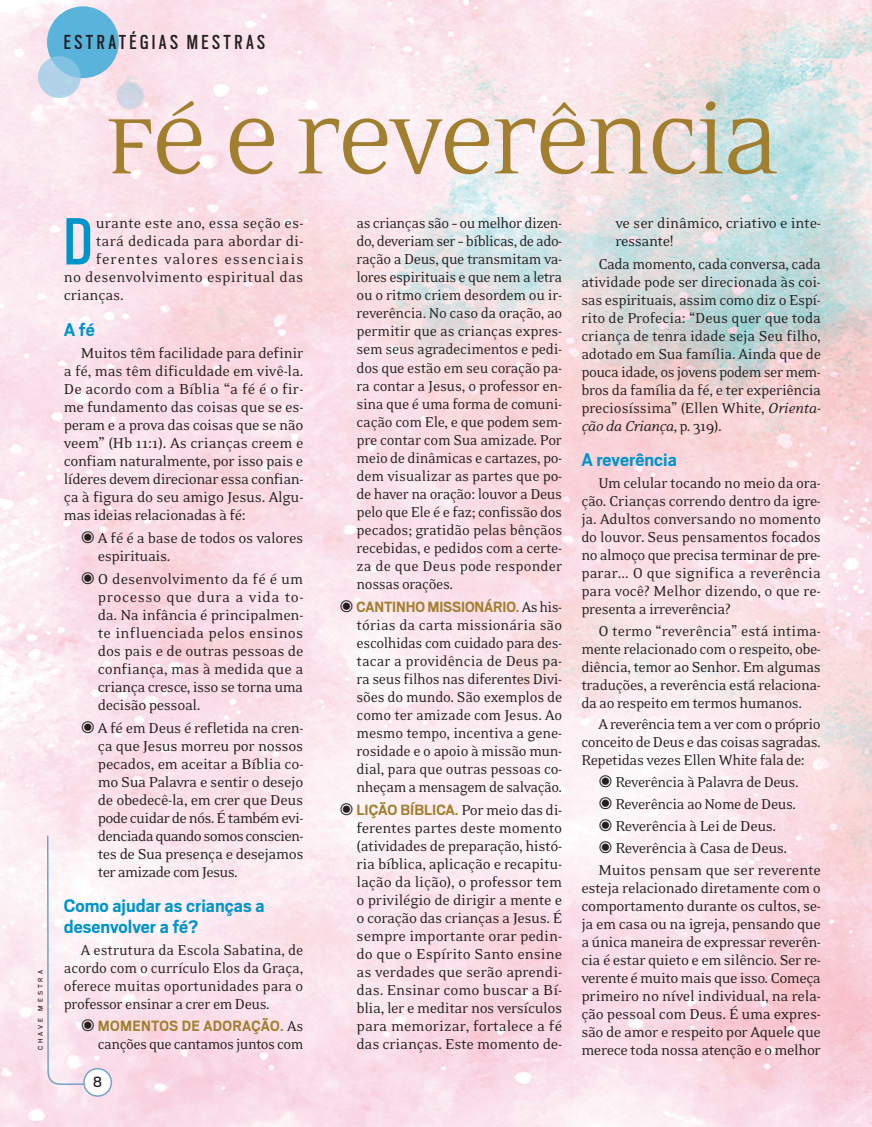
<style>
.page{position:relative;width:872px;height:1127px;background:#fff}
.page>*{position:absolute;margin:0;border:0;box-sizing:border-box;transform-origin:0 0}
.Títulos{font:90px "Eidetic Neo Omni";letter-spacing:-.04em;color:#a17f2e}
.t1{font:73.95px "Scout Condensed";color:#0094c8}
.t2{font:22.5px "Scout Condensed";letter-spacing:.155em;color:#231f20}
.Subtítulos{font:700 20.25px/20.2px "Scout";color:#0094c8}
.Listado{font:16.5px/18px "Eidetic Neo";letter-spacing:-.025em;color:#231f20;text-align:justify}
.Listado-2{font:16.5px "Eidetic Neo";letter-spacing:.015em;color:#231f20}
.Listado-3{font:16.5px "Eidetic Neo";letter-spacing:.005em;color:#231f20}
.Listado-4{font:16.5px "Eidetic Neo";letter-spacing:.01em;color:#231f20}
.Listado-5{font:16.5px "Eidetic Neo";letter-spacing:.055em;color:#231f20}
.t3{font:16.5px "Scout";color:#231f20}
.t4{font:7.5px "Scout";letter-spacing:.4em;color:#231f20}
.s1{font-family:"Scout";font-weight:700;color:#a17f2e}
.s2{font-style:italic}
</style>
<div class="page">
<img style="left:0;top:0;width:872px;height:1127px">
<svg style="left:46px;top:834px;width:53px;height:251px"></svg>
<div style="left:84px;top:1068px;width:27px;height:28px;background:#fff;border-radius:50%"></div>
<div style="left:83px;top:1068px;width:29px;height:29px;border:2px solid #73a3c6;border-radius:50%"></div>
<div style="left:47px;top:6px;width:72px;height:72px;background:#59b3db;border-radius:50%"></div>
<svg style="left:38px;top:56px;width:43px;height:42px"></svg>
<div style="left:117px;top:82px;width:27px;height:27px;background:#d0d5e3;border-radius:50%"></div>
<p class="t4" style="left:37px;top:1050px;width:82px;rotate:-90deg">CHAVE MESTRA</p>
<p class="t2" style="left:64px;top:32px;width:203px">ESTRATÉGIAS MESTRAS</p>
<p class="Títulos" style="left:106px;top:99px;width:675px">FÉ E REVERÊNCIA</p>
<p class="t1" style="left:64px;top:206px;width:30px">D</p>
<p class="Listado-3" style="left:96px;top:215px;width:209px">urante este ano, essa seção es-</p>
<p class="Listado-4" style="left:96px;top:233px;width:209px">tará dedicada para abordar di-</p>
<p class="Listado-5" style="left:96px;top:251px;width:209px">ferentes valores essenciais</p>
<p class="Listado-2" style="left:64px;top:269px;width:241px">no desenvolvimento espiritual das</p>
<p class="Listado" style="left:64px;top:287px;width:62px">crianças.</p>
<p class="Subtítulos" style="left:64px;top:319px;width:32px">A fé</p>
<p class="Listado" style="left:64px;top:344px;width:241px;text-indent:17px">Muitos têm facilidade para definir a fé, mas têm dificuldade em vivê-la.<br>De acordo com a Bíblia “a fé é o fir&shy;me fundamento das coisas que se es&shy;peram e a prova das coisas que se não veem” (Hb 11:1). As crianças creem e confiam naturalmente, por isso pais e líderes devem direcionar essa confian&shy;ça à figura do seu amigo Jesus. Algu&shy;mas ideias relacionadas à fé:</p>
<p class="Listado" style="left:98px;top:529px;width:207px;text-indent:-17px">◉ A fé é a base de todos os valores espirituais.</p>
<p class="Listado" style="left:98px;top:570px;width:207px;text-indent:-17px">◉ O desenvolvimento da fé é um processo que dura a vida to&shy;da. Na infância é principalmen&shy;te influenciada pelos ensinos dos pais e de outras pessoas de confiança, mas à medida que a criança cresce, isso se torna uma decisão pessoal.</p>
<p class="Listado" style="left:98px;top:720px;width:207px;text-indent:-17px">◉ A fé em Deus é refletida na cren&shy;ça que Jesus morreu por nossos pecados, em aceitar a Bíblia co&shy;mo Sua Palavra e sentir o desejo de obedecê-la, em crer que Deus pode cuidar de nós. É também evi&shy;denciada quando somos conscien&shy;tes de Sua presença e desejamos ter amizade com Jesus.</p>
<p class="Subtítulos" style="left:64px;top:896px;width:202px">Como ajudar as crianças a desenvolver a fé?</p>
<p class="Listado" style="left:64px;top:941px;width:241px;text-indent:17px">A estrutura da Escola Sabatina, de acordo com o currículo Elos da Graça, oferece muitas oportunidades para o professor ensinar a crer em Deus.</p>
<p class="Listado" style="left:81px;top:1017px;width:224px;text-align:right">◉ <span class="s1">MOMENTOS DE ADORAÇÃO.</span> As canções que cantamos juntos com</p>
<p class="t3" style="left:93px;top:1074px;width:11px">8</p>
<p class="Listado" style="left:356px;top:215px;width:207px">as crianças são – ou melhor dizen&shy;do, deveriam ser – bíblicas, de ado&shy;ração a Deus, que transmitam va&shy;lores espirituais e que nem a letra ou o ritmo criem desordem ou ir&shy;reverência. No caso da oração, ao permitir que as crianças expres&shy;sem seus agradecimentos e pedi&shy;dos que estão em seu coração pa&shy;ra contar a Jesus, o professor en&shy;sina que é uma forma de comuni&shy;cação com Ele, e que podem sem&shy;pre contar com Sua amizade. Por meio de dinâmicas e cartazes, po&shy;dem visualizar as partes que po&shy;de haver na oração: louvor a Deus pelo que Ele é e faz; confissão dos pecados; gratidão pelas bênçãos recebidas, e pedidos com a certe&shy;za de que Deus pode responder nossas orações.</p>
<p class="Listado" style="left:356px;top:598px;width:207px;text-indent:-17px">◉ <span class="s1">CANTINHO MISSIONÁRIO.</span> As his&shy;tórias da carta missionária são escolhidas com cuidado para des&shy;tacar a providência de Deus pa&shy;ra seus filhos nas diferentes Divi&shy;sões do mundo. São exemplos de como ter amizade com Jesus. Ao mesmo tempo, incentiva a gene&shy;rosidade e o apoio à missão mun&shy;dial, para que outras pessoas co&shy;nheçam a mensagem de salvação.</p>
<p class="Listado" style="left:356px;top:801px;width:207px;text-indent:-17px">◉ <span class="s1">LIÇÃO BÍBLICA.</span> Por meio das di&shy;ferentes partes deste momento (atividades de preparação, histó&shy;ria bíblica, aplicação e recapitu&shy;lação da lição), o professor tem o privilégio de dirigir a mente e o coração das crianças a Jesus. É sempre importante orar pedin&shy;do que o Espírito Santo ensine as verdades que serão aprendi&shy;das. Ensinar como buscar a Bí&shy;blia, ler e meditar nos versículos para memorizar, fortalece a fé das crianças. Este momento de-</p>
<p class="Listado" style="left:615px;top:215px;width:207px">ve ser dinâmico, criativo e inte&shy;ressante!</p>
<p class="Listado" style="left:581px;top:255px;width:241px;text-indent:17px">Cada momento, cada conversa, cada atividade pode ser direcionada às coi&shy;sas espirituais, assim como diz o Espí&shy;rito de Profecia: “Deus quer que toda criança de tenra idade seja Seu filho, adotado em Sua família. Ainda que de pouca idade, os jovens podem ser mem&shy;bros da família da fé, e ter experiência preciosíssima” (Ellen White, <span class="s2">Orienta&shy;ção da Criança,</span> p. 319).</p>
<p class="Subtítulos" style="left:581px;top:450px;width:97px">A reverência</p>
<p class="Listado" style="left:581px;top:474px;width:241px;text-indent:17px">Um celular tocando no meio da ora&shy;ção. Crianças correndo dentro da igre&shy;ja. Adultos conversando no momento do louvor. Seus pensamentos focados no almoço que precisa terminar de pre&shy;parar... O que significa a reverência para você? Melhor dizendo, o que re&shy;presenta a irreverência?</p>
<p class="Listado" style="left:581px;top:622px;width:241px;text-indent:17px">O termo “reverência” está intima&shy;mente relacionado com o respeito, obe&shy;diência, temor ao Senhor. Em algumas traduções, a reverência está relaciona&shy;da ao respeito em termos humanos.</p>
<p class="Listado" style="left:581px;top:716px;width:241px;text-indent:17px">A reverência tem a ver com o próprio conceito de Deus e das coisas sagradas.<br>Repetidas vezes Ellen White fala de:</p>
<p class="Listado" style="left:598px;top:774px;width:202px">◉ Reverência à Palavra de Deus.</p>
<p class="Listado" style="left:598px;top:795px;width:199px">◉ Reverência ao Nome de Deus.</p>
<p class="Listado" style="left:598px;top:817px;width:179px">◉ Reverência à Lei de Deus.</p>
<p class="Listado" style="left:598px;top:839px;width:190px">◉ Reverência à Casa de Deus.</p>
<p class="Listado" style="left:581px;top:861px;width:241px;text-indent:17px">Muitos pensam que ser reverente esteja relacionado diretamente com o comportamento durante os cultos, se&shy;ja em casa ou na igreja, pensando que a única maneira de expressar reverên&shy;cia é estar quieto e em silêncio. Ser re&shy;verente é muito mais que isso. Começa primeiro no nível individual, na rela&shy;ção pessoal com Deus. É uma expres&shy;são de amor e respeito por Aquele que merece toda nossa atenção e o melhor</p>
</div>
